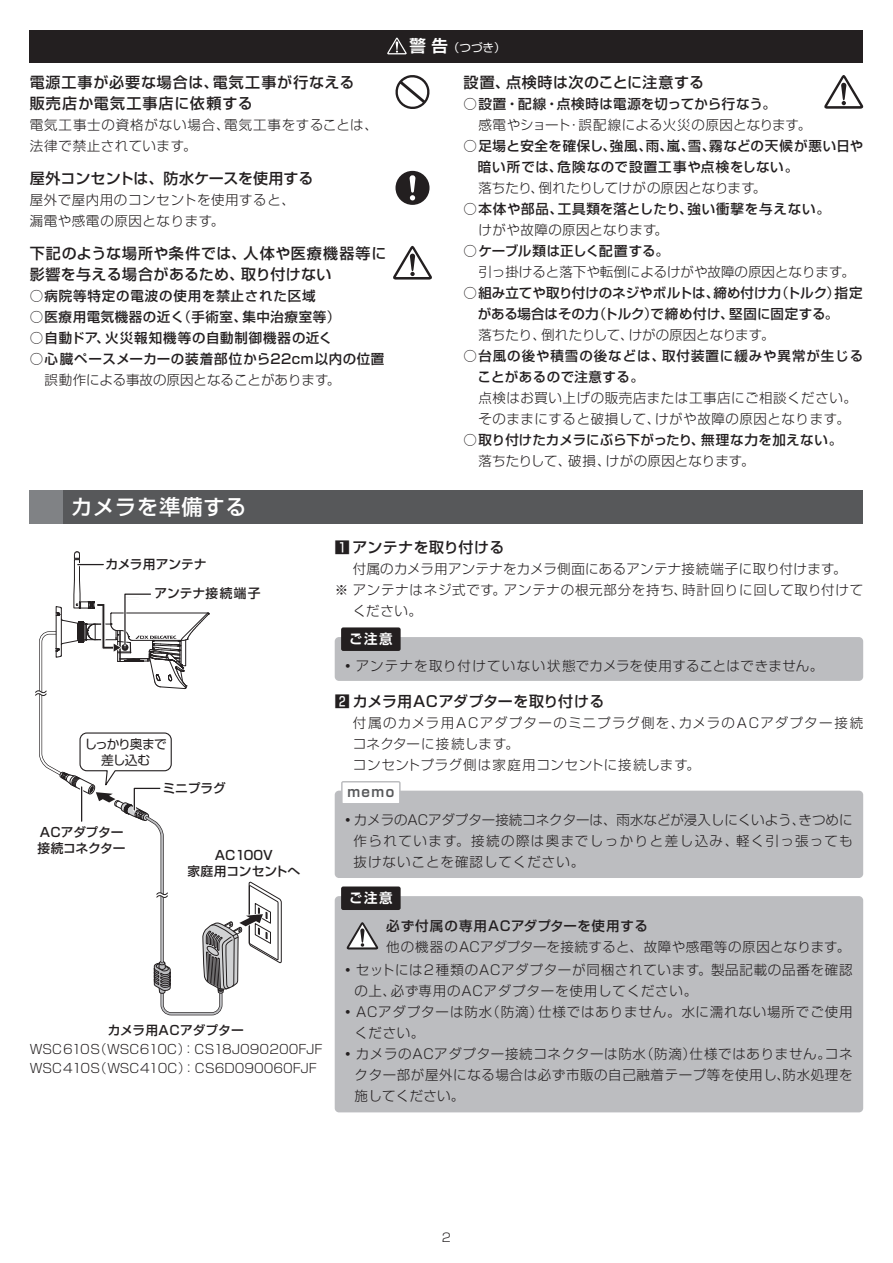
<style>
.page{position:relative;width:893px;height:1263px;background:#fff}
.page>*{position:absolute;margin:0;border:0;box-sizing:border-box;transform-origin:0 0}
.t1{font:500 21.15px "Shin Go Pro";letter-spacing:.04em;color:#fff}
.t2{font:500 15px/21px "Shin Go Pro";letter-spacing:.04em;color:#231f20}
.t3{font:500 15px/21px "Shin Go Pro";letter-spacing:.06em;color:#231f20}
.t4{font:500 15px "Shin Go Pro";color:#231f20}
.t5{font:500 15px "Shin Go Pro";letter-spacing:-.005em;color:#231f20}
.t6{font:500 15px "Shin Go Pro";letter-spacing:.02em;color:#231f20}
.t7{font:300 13.5px/21px "Shin Go Pro";letter-spacing:.045em;color:#231f20}
.t8{font:500 13.5px/21px "Shin Go Pro";letter-spacing:.04em;color:#231f20}
.t9{font:500 13.5px/21px "Shin Go Pro";color:#231f20}
.t10{font:300 13.5px "Shin Go Pro";color:#231f20}
.t11{font:300 13.5px "Shin Go Pro";letter-spacing:.02em;color:#231f20}
.t12{font:300 13.5px/21px "Shin Go Pro";letter-spacing:.08em;color:#231f20}
.t13{font:500 13.5px "Shin Go Pro";letter-spacing:.06em;color:#231f20}
.t14{font:500 13.5px/21px "Shin Go Pro";letter-spacing:.07em;color:#231f20}
.t15{font:300 13.5px "Shin Go Pro";letter-spacing:.065em;color:#231f20}
.t16{font:700 13.5px "Shin Go Pro De";letter-spacing:.12em;color:#fff}
.t17{font:700 13.5px "Shin Go Pro De";color:#57585a}
.t18{font:300 12.75px/19.2px "Shin Go Pro";color:#231f20}
.t19{font:500 12.75px/15.9px "Shin Go Pro";color:#231f20;text-align:center}
.t20{font:500 12.75px/15.9px "Shin Go Pro";letter-spacing:-.02em;color:#231f20}
.t21{font:12.75px/15.9px "Shin Go Pro";letter-spacing:-.095em;color:#231f20;text-align:center}
.t22{font:500 12.75px "Shin Go Pro";letter-spacing:.03em;color:#231f20}
.t23{font:300 12px "Shin Go Pro";color:#231f20}
.t24{font:11.55px "Shin Go Pro";color:#fff}
.s1{font-weight:400}
.s2{font-family:"Shin Go Pro De";font-weight:700;font-size:16.5px}
.s3{font-weight:300}
</style>
<div class="page">
<div style="left:30px;top:490px;width:833px;height:33px;background:#57585a"></div>
<div style="left:30px;top:490px;width:33px;height:33px;background:#808285"></div>
<svg style="left:824px;top:75px;width:39px;height:34px"></svg>
<div style="left:395px;top:171px;width:34px;height:34px;background:#231f20;border-radius:50%"></div>
<svg style="left:409px;top:175px;width:7px;height:25px"></svg>
<div style="left:30px;top:30px;width:833px;height:32px;background:#231f20"></div>
<svg style="left:387px;top:38px;width:20px;height:16px"></svg>
<svg style="left:393px;top:246px;width:39px;height:34px"></svg>
<div style="left:335px;top:637px;width:528px;height:44px;background:#bcbdc0;border-radius:4px"></div>
<div style="left:341px;top:627px;width:60px;height:24px;background:#231f20;border-radius:2px"></div>
<div style="left:335px;top:896px;width:528px;height:216px;background:#bcbdc0;border-radius:4px"></div>
<div style="left:341px;top:886px;width:60px;height:24px;background:#231f20;border-radius:2px"></div>
<div style="left:335px;top:791px;width:528px;height:87px;background:#bcbdc0;border-radius:4px"></div>
<svg style="left:341px;top:781px;width:60px;height:22px"></svg>
<svg style="left:347px;top:922px;width:31px;height:27px"></svg>
<svg style="left:35px;top:551px;width:247px;height:465px"></svg>
<svg style="left:395px;top:75px;width:35px;height:34px"></svg>
<p class="t3" style="left:30px;top:70px;width:326px">電源工事が必要な場合は、電気工事が行なえる販売店か電気工事店に依頼する</p>
<p class="t7" style="left:30px;top:113px;width:350px">電気工事士の資格がない場合、電気工事をすることは、法律で禁止されています。</p>
<p class="t4" style="left:30px;top:166px;width:285px">屋外コンセントは、防水ケースを使用する</p>
<p class="t7" style="left:30px;top:188px;width:267px">屋外で屋内用のコンセントを使用すると、漏電や感電の原因となります。</p>
<p class="t2" style="left:30px;top:241px;width:358px">下記のような場所や条件では、人体や医療機器等に影響を与える場合があるため、取り付けない</p>
<p class="t13" style="left:30px;top:285px;width:287px">○ 病院等特定の電波の使用を禁止された区域</p>
<p class="t8" style="left:30px;top:305px;width:312px">○ 医療用電気機器の近く<span class="s1">（</span>手術室、集中治療室等<span class="s1">）</span></p>
<p class="t13" style="left:30px;top:327px;width:304px">○ 自動ドア、火災報知機等の自動制御機器の近く</p>
<p class="t8" style="left:30px;top:347px;width:356px">○ 心臓ペースメーカーの装着部位から22cm以内の位置</p>
<p class="t10" style="left:45px;top:369px;width:297px">誤動作による事故の原因となることがあります。</p>
<h1 class="t1" style="left:71px;top:489px;width:177px">カメラを準備する</h1>
<p class="t24" style="left:409px;top:38px;width:98px"><span class="s2">警 告</span>（つづき）</p>
<p class="t2" style="left:463px;top:70px;width:242px">設置、点検時は次のことに注意する</p>
<p class="t8" style="left:463px;top:92px;width:314px">○ 設置・配線・点検時は電源を切ってから行なう。</p>
<p class="t11" style="left:478px;top:114px;width:334px">感電やショート・誤配線による火災の原因となります。</p>
<p class="t8" style="left:478px;top:134px;width:387px;text-indent:-14px">○ 足場と安全を確保し、強風、雨、嵐、雪、霧などの天候が悪い日や暗い所では、危険なので設置工事や点検をしない。</p>
<p class="t10" style="left:478px;top:177px;width:290px">落ちたり、倒れたりしてけがの原因となります。</p>
<p class="t13" style="left:463px;top:198px;width:368px">○ 本体や部品、工具類を落としたり、強い衝撃を与えない。</p>
<p class="t11" style="left:478px;top:219px;width:191px">けがや故障の原因となります。</p>
<p class="t9" style="left:463px;top:239px;width:207px">○ ケーブル類は正しく配置する。</p>
<p class="t10" style="left:478px;top:261px;width:378px">引っ掛けると落下や転倒によるけがや故障の原因となります。</p>
<p class="t9" style="left:478px;top:281px;width:386px;text-indent:-14px">○ 組み立てや取り付けのネジやボルトは、締め付け力<span class="s1">（</span>トルク<span class="s1">）</span>指定がある場合はその力<span class="s1">（</span>トルク<span class="s1">）</span>で締め付け、堅固に固定する。<br><span class="s3">落ちたり、倒れたりして、けがの原因となります。</span></p>
<p class="t14" style="left:478px;top:344px;width:387px;text-indent:-14px">○ 台風の後や積雪の後などは、取付装置に緩みや異常が生じることがあるので注意する。</p>
<p class="t7" style="left:478px;top:386px;width:380px">点検はお買い上げの販売店または工事店にご相談ください。そのままにすると破損して、けがや故障の原因となります。</p>
<p class="t9" style="left:463px;top:428px;width:380px">○ 取り付けたカメラにぶら下がったり、無理な力を加えない。</p>
<p class="t10" style="left:478px;top:450px;width:278px">落ちたりして、破損、けがの原因となります。</p>
<p class="t19" style="left:105px;top:555px;width:103px">カメラ用アンテナ</p>
<p class="t22" style="left:154px;top:583px;width:108px">アンテナ接続端子</p>
<p class="t21" style="left:85px;top:734px;width:84px">しっかり奥まで差し込む</p>
<p class="t20" style="left:38px;top:823px;width:89px">ACアダプター接続コネクター</p>
<p class="t19" style="left:163px;top:779px;width:65px">ミニプラグ</p>
<p class="t19" style="left:187px;top:846px;width:114px">AC100V<br>家庭用コンセントへ</p>
<p class="t19" style="left:108px;top:1021px;width:137px">カメラ用ACアダプター</p>
<p class="t18" style="left:30px;top:1038px;width:294px">WSC610S（WSC610C）：CS18J090200FJF<br>WSC410S（WSC410C）：CS6D090060FJF</p>
<p class="t6" style="left:335px;top:535px;width:171px">1 アンテナを取り付ける</p>
<p class="t11" style="left:353px;top:558px;width:495px">付属のカメラ用アンテナをカメラ側面にあるアンテナ接続端子に取り付けます。</p>
<p class="t7" style="left:335px;top:578px;width:530px">※ アンテナはネジ式です。アンテナの根元部分を持ち、時計回りに回して取り付けて</p>
<p class="t7" style="left:353px;top:599px;width:71px">ください。</p>
<p class="t16" style="left:349px;top:627px;width:45px">ご注意</p>
<p class="t7" style="left:341px;top:653px;width:484px">・アンテナを取り付けていない状態でカメラを使用することはできません。</p>
<p class="t5" style="left:335px;top:689px;width:271px">2 カメラ用ACアダプターを取り付ける</p>
<p class="t12" style="left:353px;top:710px;width:512px">付属のカメラ用ACアダプターのミニプラグ側を、カメラのACアダプター接続コネクターに接続します。<br>コンセントプラグ側は家庭用コンセントに接続します。</p>
<p class="t17" style="left:347px;top:781px;width:48px">memo</p>
<p class="t7" style="left:354px;top:807px;width:500px;text-align:justify;text-indent:-13px">・カメラのACアダプター接続コネクターは、雨水などが浸入しにくいよう、きつめに作られています。接続の際は奥までしっかりと差し込み、軽く引っ張っても抜けないことを確認してください。</p>
<p class="t16" style="left:349px;top:886px;width:45px">ご注意</p>
<p class="t8" style="left:386px;top:914px;width:263px">必ず付属の専用ACアダプターを使用する</p>
<p class="t7" style="left:386px;top:935px;width:466px">他の機器のACアダプターを接続すると、故障や感電等の原因となります。</p>
<p class="t7" style="left:341px;top:958px;width:513px">・セットには２種類のACアダプターが同梱されています。製品記載の品番を確認</p>
<p class="t7" style="left:355px;top:979px;width:344px">の上、必ず専用のACアダプターを使用してください。</p>
<p class="t15" style="left:341px;top:1001px;width:513px">・ACアダプターは防水（防滴）仕様ではありません。水に濡れない場所でご使用</p>
<p class="t7" style="left:355px;top:1021px;width:71px">ください。</p>
<p class="t7" style="left:341px;top:1042px;width:513px">・カメラのACアダプター接続コネクターは防水（防滴）仕様ではありません。コネ</p>
<p class="t7" style="left:355px;top:1063px;width:499px">クター部が屋外になる場合は必ず市販の自己融着テープ等を使用し、防水処理を</p>
<p class="t11" style="left:355px;top:1085px;width:111px">施してください。</p>
<p class="t23" style="left:442px;top:1227px;width:11px">2</p>
</div>
